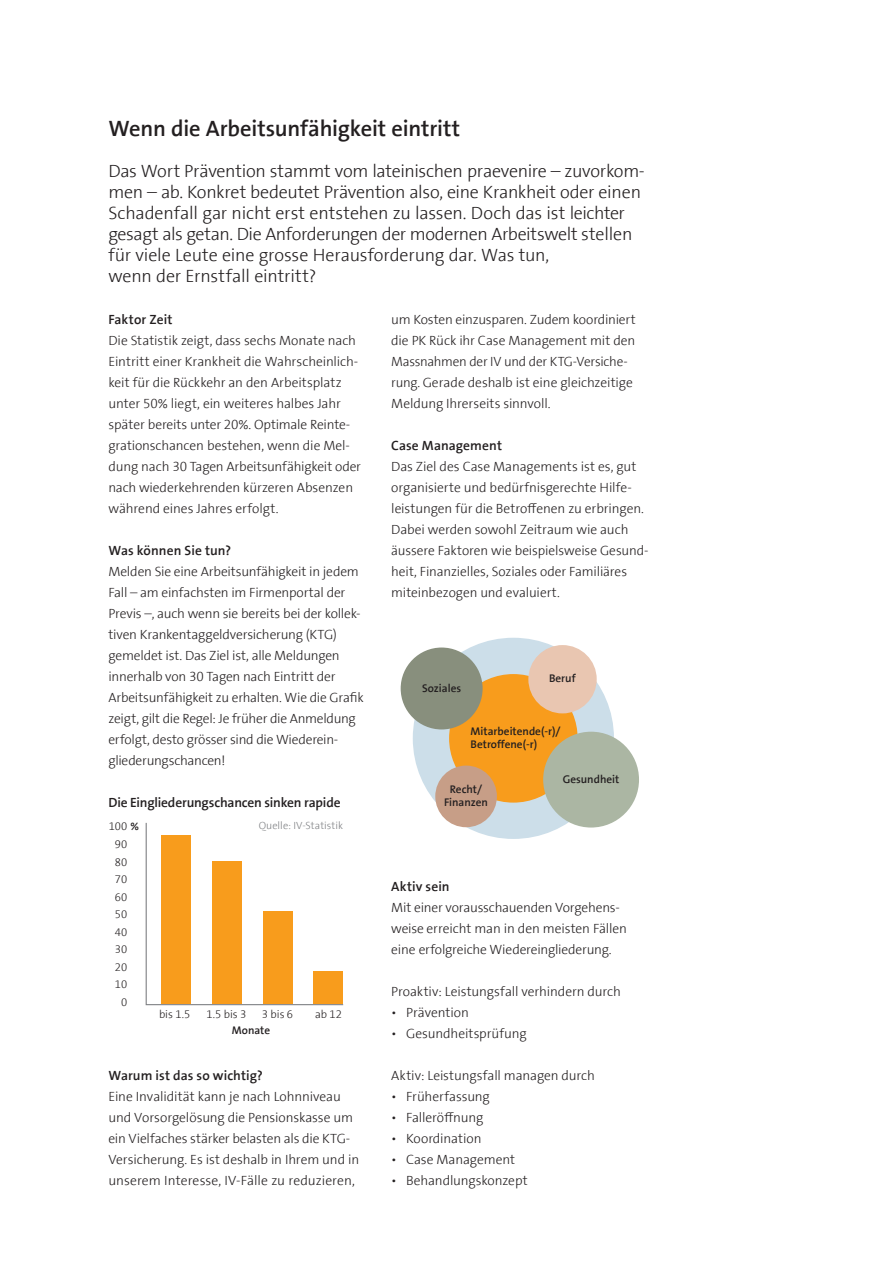
<style>
.page{position:relative;width:893px;height:1263px;background:#fff}
.page>*{position:absolute;margin:0;border:0;box-sizing:border-box;transform-origin:0 0}
.Haupttitel{font:300 22.5px "Previs The Sans";letter-spacing:-.01em;color:#231f20}
.Lead{font:300 18px/21px "Previs The Sans";letter-spacing:-.015em;color:#231f20}
.Lauftext{font:300 13.5px/21px "Previs The Sans";letter-spacing:-.01em;color:#231f20}
.Untertitel_orange{font:300 13.5px "Previs The Sans";color:#231f20}
.t1{font:300 11.25px/13.5px "Previs The Sans";color:#231f20}
.t2{font:300 11.25px "Previs The Sans";color:#231f20}
.Lauftext-2{font:300 10.5px "Previs The Sans";letter-spacing:.005em;color:#808285}
.s1{font-style:inherit}
</style>
<div class="page">
<div style="left:413px;top:638px;width:201px;height:201px;background:#ccdee9;border-radius:50%"></div>
<div style="left:449px;top:674px;width:129px;height:129px;background:#f89c1c;border-radius:50%"></div>
<div style="left:543px;top:732px;width:96px;height:95px;background:#abb6a3;border-radius:50%"></div>
<div style="left:401px;top:647px;width:82px;height:82px;background:#888f7d;border-radius:50%"></div>
<div style="left:528px;top:645px;width:69px;height:68px;background:#e9c6b1;border-radius:50%"></div>
<div style="left:435px;top:765px;width:62px;height:62px;background:#c79e87;border-radius:50%"></div>
<svg style="left:145px;top:822px;width:199px;height:184px"></svg>
<p class="Haupttitel" style="left:108px;top:116px;width:353px">Wenn die Arbeitsunfähigkeit eintritt</p>
<p class="Lead" style="left:108px;top:161px;width:538px">Das Wort Prävention stammt vom lateinischen praevenire – zuvorkom&shy;men – ab. Konkret bedeutet Prävention also, eine Krankheit oder einen Schadenfall gar nicht erst entstehen zu lassen. Doch das ist leichter gesagt als getan. Die Anforderungen der modernen Arbeitswelt stellen für viele Leute eine grosse Herausforderung dar. Was tun,<br>wenn der Ernstfall eintritt?</p>
<p class="Untertitel_orange" style="left:108px;top:312px;width:66px">Faktor Zeit</p>
<p class="Lauftext" style="left:108px;top:331px;width:254px">Die Statistik zeigt, dass sechs Monate nach Eintritt einer Krankheit die Wahrscheinlich&shy;keit für die Rückkehr an den Arbeitsplatz unter 50% liegt, ein weiteres halbes Jahr später bereits unter 20%. Optimale Reinte&shy;grationschancen bestehen, wenn die Mel&shy;dung nach 30 Tagen Arbeitsunfähigkeit oder nach wiederkehrenden kürzeren Absenzen während eines Jahres erfolgt.</p>
<p class="Untertitel_orange" style="left:108px;top:543px;width:124px">Was können Sie tun?</p>
<p class="Lauftext" style="left:108px;top:562px;width:257px">Melden Sie eine Arbeitsunfähigkeit in jedem Fall – am einfachsten im Firmenportal der Previs –, auch wenn sie bereits bei der kollek&shy;tiven Krankentaggeldversicherung (KTG) gemeldet ist. Das Ziel ist, alle Meldungen innerhalb von 30 Tagen nach Eintritt der Arbeitsunfähigkeit zu erhalten. Wie die Grafik zeigt, gilt die Regel: Je früher die Anmeldung erfolgt, desto grösser sind die Wiederein&shy;gliederungschancen!</p>
<p class="Untertitel_orange" style="left:108px;top:795px;width:234px">Die Eingliederungschancen sinken rapide</p>
<p class="Lauftext" style="left:391px;top:310px;width:246px">um Kosten einzusparen. Zudem koordiniert die PK Rück ihr Case Management mit den Massnahmen der IV und der KTG-Versiche&shy;rung. Gerade deshalb ist eine gleichzeitige Meldung Ihrerseits sinnvoll.</p>
<p class="Untertitel_orange" style="left:391px;top:438px;width:112px">Case Management</p>
<p class="Lauftext" style="left:391px;top:457px;width:259px">Das Ziel des Case Managements ist es, gut organisierte und bedürfnisgerechte Hilfe&shy;leistungen für die Betroffenen zu erbringen.<br>Dabei werden sowohl Zeitraum wie auch äussere Faktoren wie beispielsweise Gesund&shy;heit, Finanzielles, Soziales oder Familiäres miteinbezogen und evaluiert.</p>
<p class="t1" style="left:549px;top:672px;width:28px">Beruf</p>
<p class="t1" style="left:422px;top:682px;width:41px">Soziales</p>
<p class="t1" style="left:471px;top:725px;width:92px">Mitarbeitende(-r)/<br>Betroffene(-r)</p>
<p class="t1" style="left:563px;top:773px;width:58px">Gesundheit</p>
<p class="t1" style="left:444px;top:783px;width:45px;text-align:center">Recht/<br>Finanzen</p>
<p class="t2" style="left:109px;top:821px;width:32px">100 <span class="s1">%</span></p>
<p class="Lauftext-2" style="left:259px;top:820px;width:86px">Quelle: IV-Statistik</p>
<p class="t2" style="left:115px;top:838px;width:14px">90</p>
<p class="t2" style="left:115px;top:856px;width:14px">80</p>
<p class="t2" style="left:115px;top:873px;width:14px">70</p>
<p class="t2" style="left:115px;top:891px;width:14px">60</p>
<p class="t2" style="left:115px;top:909px;width:14px">50</p>
<p class="t2" style="left:115px;top:926px;width:14px">40</p>
<p class="t2" style="left:115px;top:944px;width:14px">30</p>
<p class="t2" style="left:115px;top:961px;width:14px">20</p>
<p class="t2" style="left:115px;top:979px;width:14px">10</p>
<p class="t2" style="left:121px;top:996px;width:8px">0</p>
<p class="t2" style="left:159px;top:1009px;width:33px">bis 1.5</p>
<p class="t2" style="left:207px;top:1009px;width:41px">1.5 bis 3</p>
<p class="t2" style="left:262px;top:1009px;width:33px">3 bis 6</p>
<p class="t2" style="left:315px;top:1009px;width:28px">ab 12</p>
<p class="t1" style="left:232px;top:1023px;width:40px">Monate</p>
<p class="Untertitel_orange" style="left:108px;top:1068px;width:156px">Warum ist das so wichtig?</p>
<p class="Lauftext" style="left:108px;top:1087px;width:252px">Eine Invalidität kann je nach Lohnniveau und Vorsorgelösung die Pensionskasse um ein Vielfaches stärker belasten als die KTG-Versicherung. Es ist deshalb in Ihrem und in unserem Interesse, IV-Fälle zu reduzieren,</p>
<p class="Untertitel_orange" style="left:391px;top:879px;width:60px">Aktiv sein</p>
<p class="Lauftext" style="left:391px;top:898px;width:237px">Mit einer vorausschauenden Vorgehens&shy;weise erreicht man in den meisten Fällen eine erfolgreiche Wiedereingliederung.</p>
<p class="Lauftext" style="left:391px;top:982px;width:231px">Proaktiv: Leistungsfall verhindern durch</p>
<p class="Lauftext" style="left:391px;top:1003px;width:79px">• Prävention</p>
<p class="Lauftext" style="left:391px;top:1024px;width:137px">• Gesundheitsprüfung</p>
<p class="Lauftext" style="left:391px;top:1066px;width:205px">Aktiv: Leistungsfall managen durch</p>
<p class="Lauftext" style="left:391px;top:1087px;width:100px">• Früherfassung</p>
<p class="Lauftext" style="left:391px;top:1108px;width:94px">• Falleröffnung</p>
<p class="Lauftext" style="left:391px;top:1129px;width:92px">• Koordination</p>
<p class="Lauftext" style="left:391px;top:1150px;width:126px">• Case Management</p>
<p class="Lauftext" style="left:391px;top:1171px;width:138px">• Behandlungskonzept</p>
</div>
